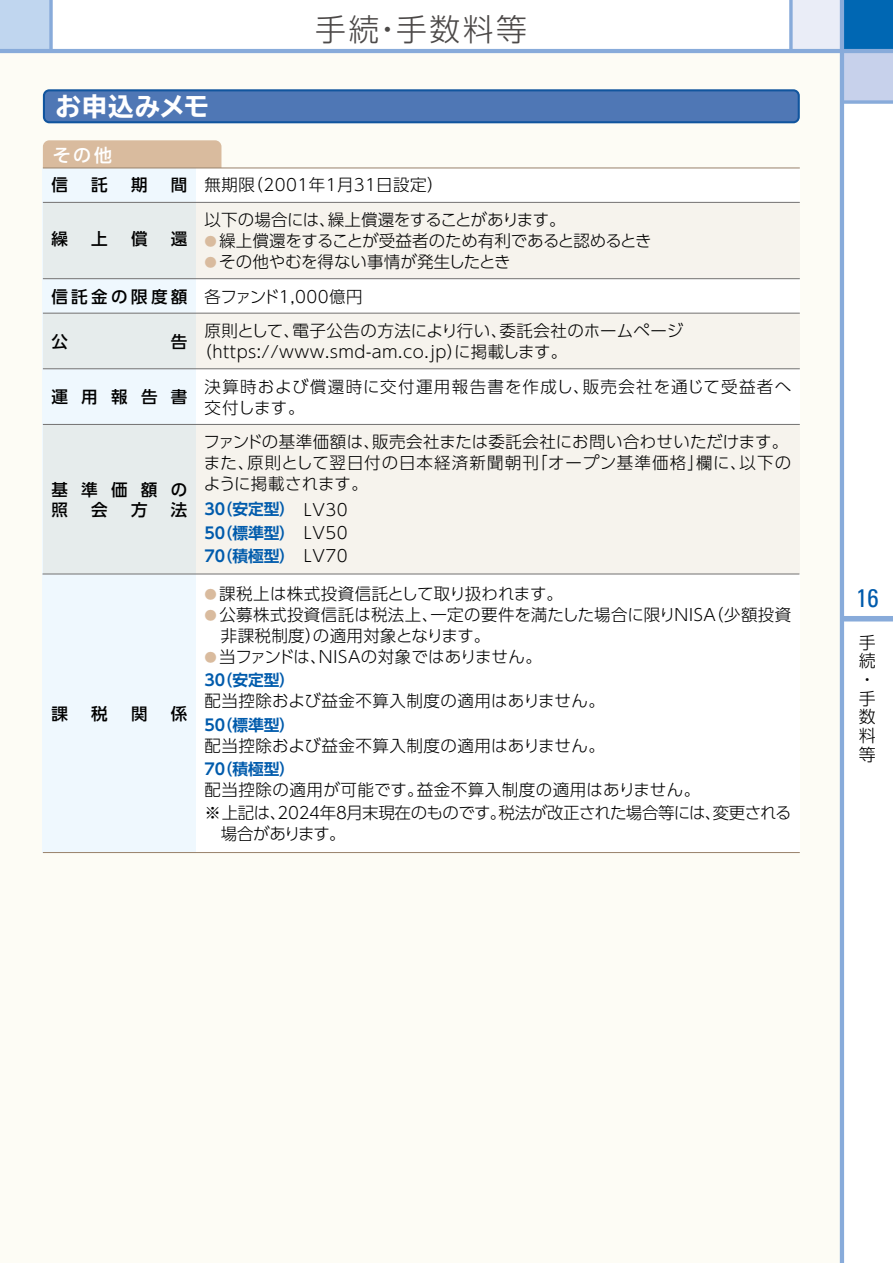
<style>
.page{position:relative;width:893px;height:1263px;background:#fff}
.page>*{position:absolute;margin:0;border:0;box-sizing:border-box;transform-origin:0 0}
.t1{font:300 30.9px "UD Shin Go Pro";letter-spacing:.08em;color:#4c4948}
.t2{font:700 expanded 25.5px "TBUD Go Std";letter-spacing:.025em;color:#fff}
.t3{font:condensed 25.5px "Univers LT Std";color:#005bac}
.t4{font:500 18px "UD Shin Go Pro";color:#fff}
.t5{font:300 16.95px/18.8px "UD Shin Go Pro";color:#000}
.t6{font:300 16.5px/34.5px "UD Shin Go Pro";letter-spacing:.01em;color:#000}
.t7{font:300 16.5px/23.2px "UD Shin Go Pro";letter-spacing:-.02em;color:#000}
.t8{font:300 16.5px/34.5px "UD Shin Go Pro";letter-spacing:.055em;color:#000}
.t9{font:300 16.5px "UD Shin Go Pro";letter-spacing:.03em;color:#000}
.t10{font:300 16.5px/21px "UD Shin Go Pro";letter-spacing:.05em;color:#000}
.t11{font:500 16.5px/19.5px "UD Shin Go Pro";letter-spacing:.81em;color:#000}
.t12{font:300 16.5px "UD Shin Go Pro";letter-spacing:-.015em;color:#000}
.t13{font:300 16.5px "UD Shin Go Pro";letter-spacing:-.045em;color:#000}
.t14{font:500 16.5px "UD Shin Go Pro";letter-spacing:.205em;color:#000}
.t15{font:700 15.75px/23.2px "UD Shin Go Pro De";letter-spacing:-.01em;color:#005bac;text-align:justify}
.s1{font-size:12.3px;color:#d9bb9e}
.s2{font-family:"UD Shin Go Pro";font-weight:300;font-size:16.5px;color:#000}
</style>
<div class="page">
<div style="left:0;top:0;width:51px;height:51px;background:#c0d6ef"></div>
<div style="left:842px;top:0;width:51px;height:51px;background:#0067b3"></div>
<div style="left:842px;top:51px;width:51px;height:51px;background:#c7d1eb"></div>
<div style="left:791px;top:0;width:51px;height:51px;background:#eaedf7"></div>
<svg style="left:49px;top:0;width:4px;height:49px"></svg>
<div style="left:0;top:51px;width:842px;height:1212px;background:#fdfcf5"></div>
<div style="left:842px;top:616px;width:51px;height:5px;background:#88abda"></div>
<hr style="left:840px;top:0;width:4px;height:1263px;background:#88abda">
<hr style="left:0;top:49px;width:893px;height:4px;background:#88abda">
<svg style="left:844px;top:100px;width:49px;height:4px"></svg>
<svg style="left:789px;top:0;width:4px;height:49px"></svg>
<div style="left:43px;top:140px;width:178px;height:34px;background:#d9bb9e;border-radius:6px"></div>
<div style="left:196px;top:168px;width:604px;height:684px;background:#fff"></div>
<div style="left:43px;top:168px;width:153px;height:684px;background:#eff8fe"></div>
<div style="left:43px;top:202px;width:757px;height:77px;background:linear-gradient(to right,#ebeeec,#fbf5ed)"></div>
<div style="left:43px;top:313px;width:757px;height:56px;background:linear-gradient(to right,#ebeeec,#fbf5ed)"></div>
<div style="left:43px;top:424px;width:757px;height:150px;background:linear-gradient(to right,#ebeeec,#fbf5ed)"></div>
<hr style="left:43px;top:167px;width:757px;height:1px;background:#9d8771">
<hr style="left:43px;top:202px;width:757px;height:1px;background:#727171">
<hr style="left:43px;top:278px;width:757px;height:1px;background:#727171">
<hr style="left:43px;top:313px;width:757px;height:1px;background:#727171">
<hr style="left:43px;top:368px;width:757px;height:1px;background:#727171">
<hr style="left:43px;top:424px;width:757px;height:1px;background:#727171">
<hr style="left:43px;top:574px;width:756px;height:1px;background:#727171">
<hr style="left:43px;top:852px;width:757px;height:1px;background:#9d8771">
<svg style="left:43px;top:89px;width:757px;height:34px;background:#4974b2"></svg>
<h1 class="t1" style="left:315px;top:4px;width:213px">手続・手数料等</h1>
<h2 class="t2" style="left:56px;top:92px;width:155px">お申込みメモ</h2>
<p class="t4" style="left:53px;top:140px;width:61px">その他</p>
<p class="t11" style="left:51px;top:175px;width:18px">信</p>
<p class="t11" style="left:91px;top:175px;width:18px">託</p>
<p class="t11" style="left:131px;top:175px;width:18px">期</p>
<p class="t11" style="left:171px;top:175px;width:18px">間</p>
<p class="t11" style="left:51px;top:229px;width:18px">繰</p>
<p class="t11" style="left:91px;top:229px;width:18px">上</p>
<p class="t11" style="left:131px;top:229px;width:18px">償</p>
<p class="t11" style="left:171px;top:229px;width:18px">還</p>
<p class="t6" style="left:204px;top:167px;width:363px">無期限（2001年1月31日設定）<br>以下の場合には、繰上償還をすることがあります。</p>
<p class="t12" style="left:204px;top:227px;width:449px"><span class="s1">●</span> 繰上償還をすることが受益者のため有利であると認めるとき</p>
<p class="t6" style="left:204px;top:244px;width:480px"><span class="s1">●</span> その他やむを得ない事情が発生したとき<br>各ファンド1,000億円<br>原則として、電子公告の方法により行い、委託会社のホームページ</p>
<p class="t8" style="left:204px;top:334px;width:588px;text-indent:-9px">（https://www.smd-am.co.jp）に掲載します。<br>決算時および償還時に交付運用報告書を作成し、販売会社を通じて受益者へ</p>
<p class="t6" style="left:204px;top:389px;width:586px">交付します。<br>ファンドの基準価額は、販売会社または委託会社にお問い合わせいただけます。</p>
<p class="t10" style="left:204px;top:452px;width:589px">また、原則として翌日付の日本経済新聞朝刊「オープン基準価格」欄に、以下のように掲載されます。</p>
<p class="t15" style="left:204px;top:497px;width:145px">30（安定型）<span class="s2">　LV30<br></span>50（標準型）<span class="s2">　LV50<br></span>70（積極型）<span class="s2">　LV70</span></p>
<p class="t6" style="left:204px;top:576px;width:360px"><span class="s1">●</span> 課税上は株式投資信託として取り扱われます。</p>
<p class="t6" style="left:221px;top:604px;width:572px;line-height:21px;text-indent:-16px"><span class="s1">●</span> 公募株式投資信託は税法上、一定の要件を満たした場合に限りNISA（少額投資非課税制度）の適用対象となります。</p>
<p class="t6" style="left:204px;top:639px;width:339px"><span class="s1">●</span> 当ファンドは、NISAの対象ではありません。</p>
<p class="t15" style="left:204px;top:668px;width:92px">30（安定型）</p>
<p class="t9" style="left:204px;top:688px;width:402px">配当控除および益金不算入制度の適用はありません。</p>
<p class="t15" style="left:204px;top:712px;width:92px">50（標準型）</p>
<p class="t9" style="left:204px;top:732px;width:402px">配当控除および益金不算入制度の適用はありません。</p>
<p class="t15" style="left:204px;top:757px;width:92px">70（積極型）</p>
<p class="t7" style="left:204px;top:777px;width:589px">配当控除の適用が可能です。益金不算入制度の適用はありません。<br>※上記は、2024年8月末現在のものです。税法が改正された場合等には、変更される</p>
<p class="t13" style="left:221px;top:820px;width:126px">場合があります。</p>
<p class="t14" style="left:51px;top:283px;width:138px">信託金の限度額</p>
<p class="t11" style="left:51px;top:331px;width:18px">公</p>
<p class="t11" style="left:171px;top:331px;width:18px">告</p>
<p class="t11" style="left:51px;top:387px;width:138px">運用報告書</p>
<p class="t11" style="left:51px;top:480px;width:138px">基準価額の照</p>
<p class="t11" style="left:91px;top:499px;width:18px">会</p>
<p class="t11" style="left:131px;top:499px;width:18px">方</p>
<p class="t11" style="left:171px;top:499px;width:18px">法</p>
<p class="t11" style="left:51px;top:704px;width:18px">課</p>
<p class="t11" style="left:91px;top:704px;width:18px">税</p>
<p class="t11" style="left:131px;top:704px;width:18px">関</p>
<p class="t11" style="left:171px;top:704px;width:18px">係</p>
<h2 class="t3" style="left:856px;top:582px;width:24px">16</h2>
<p class="t5" style="left:859px;top:632px;width:18px">手続・手数料等</p>
</div>
